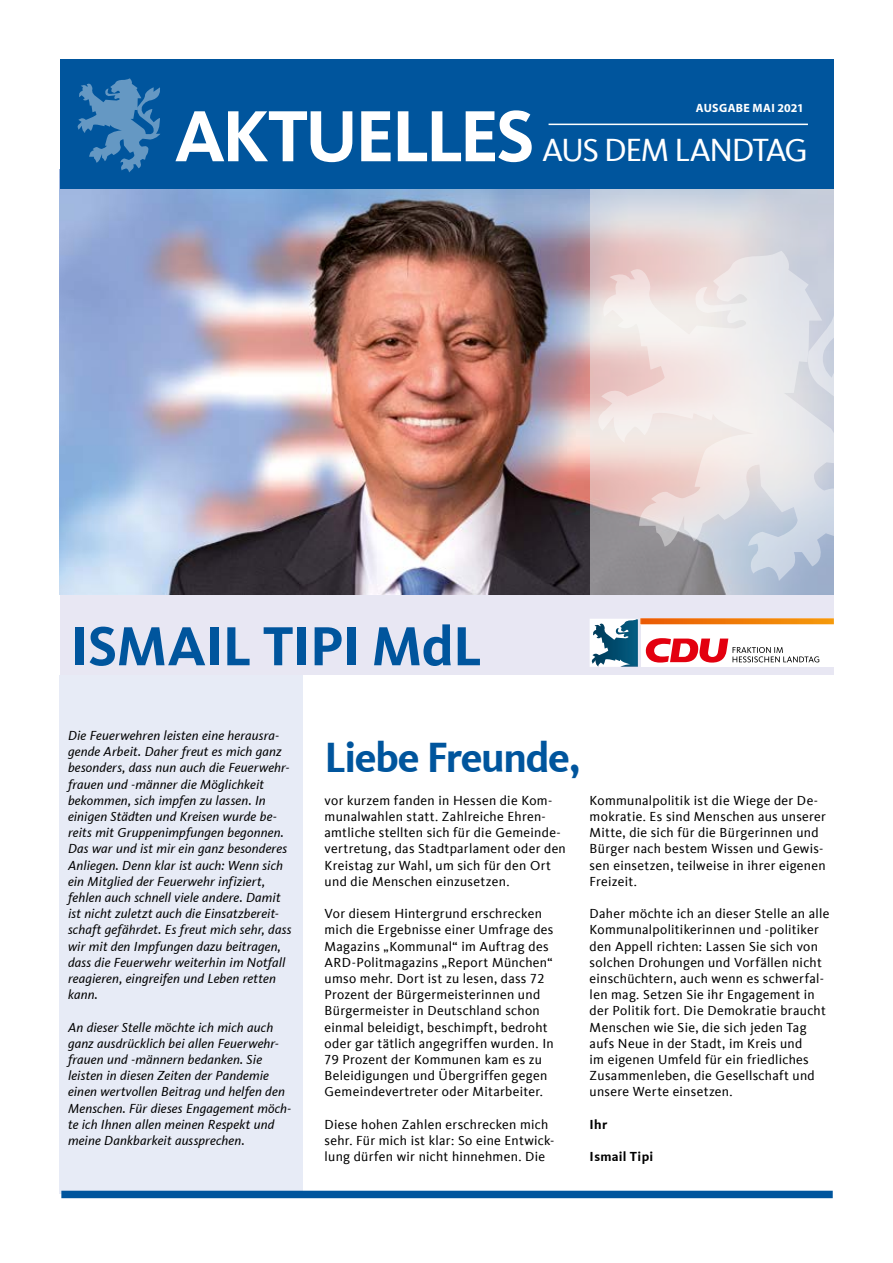
<style>
.page{position:relative;width:893px;height:1263px;background:#fff}
.page>*{position:absolute;margin:0;border:0;box-sizing:border-box;transform-origin:0 0}
.t1{font:700 75px "CDU Kievit Tab";letter-spacing:-.045em;color:#fff}
.t2{font:700 57px "CDU Kievit Tab";letter-spacing:-.015em;color:#00559d}
.t3{font:700 43.5px "CDU Kievit Tab";letter-spacing:-.03em;color:#00559d}
.t4{font:33px "CDU Kievit Tab";letter-spacing:-.045em;color:#fff}
.t5{font:13.5px/16.2px "CDU Kievit Tab";letter-spacing:.02em;color:#000}
.t6{font:italic 13.5px/16.2px "CDU Kievit Tab";letter-spacing:.01em;color:#000}
.t7{font:700 13.5px "CDU Kievit Tab";letter-spacing:.025em;color:#000}
.t8{font:700 12px "Myriad Pro";letter-spacing:.025em;color:#fff}
</style>
<div class="page">
<div style="left:60px;top:60px;width:773px;height:615px;background:#e8e7f3"></div>
<img style="left:60px;top:189px;width:530px;height:405px">
<div style="left:60px;top:60px;width:773px;height:129px;background:#00559d"></div>
<svg style="left:77px;top:78px;width:83px;height:94px"></svg>
<hr style="left:549px;top:124px;width:259px;height:1px;background:#fff">
<div style="left:641px;top:624px;width:192px;height:43px;background:#fff"></div>
<img style="left:641px;top:619px;width:192px;height:5px">
<svg style="left:645px;top:638px;width:174px;height:25px"></svg>
<img style="left:590px;top:619px;width:48px;height:48px">
<svg style="left:590px;top:189px;width:243px;height:405px"></svg>
<svg style="left:596px;top:251px;width:237px;height:329px"></svg>
<div style="left:60px;top:675px;width:243px;height:519px;background:#e7ebf6"></div>
<div style="left:61px;top:1191px;width:772px;height:7px;background:#00559d"></div>
<h1 class="t1" style="left:174px;top:92px;width:362px">AKTUELLES</h1>
<p class="t8" style="left:696px;top:100px;width:109px">AUSGABE MAI 2021</p>
<h3 class="t4" style="left:542px;top:132px;width:267px">AUS DEM LANDTAG</h3>
<h2 class="t2" style="left:70px;top:613px;width:413px">ISMAIL TIPI MdL</h2>
<p class="t6" style="left:68px;top:727px;width:225px">Die Feuerwehren leisten eine herausra&shy;gende Arbeit. Daher freut es mich ganz besonders, dass nun auch die Feuerwehr&shy;frauen und -männer die Möglichkeit bekommen, sich impfen zu lassen. In einigen Städten und Kreisen wurde be&shy;reits mit Gruppenimpfungen begonnen.<br>Das war und ist mir ein ganz besonderes Anliegen. Denn klar ist auch: Wenn sich ein Mitglied der Feuerwehr infiziert, fehlen auch schnell viele andere. Damit ist nicht zuletzt auch die Einsatzbereit&shy;schaft gefährdet. Es freut mich sehr, dass wir mit den Impfungen dazu beitragen, dass die Feuerwehr weiterhin im Notfall reagieren, eingreifen und Leben retten kann.</p>
<p class="t6" style="left:68px;top:1019px;width:225px">An dieser Stelle möchte ich mich auch ganz ausdrücklich bei allen Feuerwehr&shy;frauen und -männern bedanken. Sie leisten in diesen Zeiten der Pandemie einen wertvollen Beitrag und helfen den Menschen. Für dieses Engagement möch&shy;te ich Ihnen allen meinen Respekt und meine Dankbarkeit aussprechen.</p>
<h3 class="t3" style="left:325px;top:732px;width:258px">Liebe Freunde,</h3>
<p class="t5" style="left:325px;top:792px;width:243px">vor kurzem fanden in Hessen die Kom&shy;munalwahlen statt. Zahlreiche Ehren&shy;amtliche stellten sich für die Gemeinde&shy;vertretung, das Stadtparlament oder den Kreistag zur Wahl, um sich für den Ort und die Menschen einzusetzen.</p>
<p class="t5" style="left:325px;top:906px;width:231px">Vor diesem Hintergrund erschrecken mich die Ergebnisse einer Umfrage des Magazins „Kommunal“ im Auftrag des ARD-Politmagazins „Report München“ umso mehr. Dort ist zu lesen, dass 72<br>Prozent der Bürgermeisterinnen und Bürgermeister in Deutschland schon einmal beleidigt, beschimpft, bedroht oder gar tätlich angegriffen wurden. In 79 Prozent der Kommunen kam es zu Beleidigungen und Übergriffen gegen Gemeindevertreter oder Mitarbeiter.</p>
<p class="t5" style="left:325px;top:1116px;width:231px">Diese hohen Zahlen erschrecken mich sehr. Für mich ist klar: So eine Entwick&shy;lung dürfen wir nicht hinnehmen. Die</p>
<p class="t5" style="left:590px;top:792px;width:238px">Kommunalpolitik ist die Wiege der De&shy;mokratie. Es sind Menschen aus unserer Mitte, die sich für die Bürgerinnen und Bürger nach bestem Wissen und Gewis&shy;sen einsetzen, teilweise in ihrer eigenen Freizeit.</p>
<p class="t5" style="left:590px;top:906px;width:241px">Daher möchte ich an dieser Stelle an alle Kommunalpolitikerinnen und -politiker den Appell richten: Lassen Sie sich von solchen Drohungen und Vorfällen nicht einschüchtern, auch wenn es schwerfal&shy;len mag. Setzen Sie ihr Engagement in der Politik fort. Die Demokratie braucht Menschen wie Sie, die sich jeden Tag aufs Neue in der Stadt, im Kreis und<br>im eigenen Umfeld für ein friedliches Zusammenleben, die Gesellschaft und unsere Werte einsetzen.</p>
<p class="t7" style="left:590px;top:1116px;width:19px">Ihr</p>
<p class="t7" style="left:590px;top:1149px;width:65px">Ismail Tipi</p>
</div>
